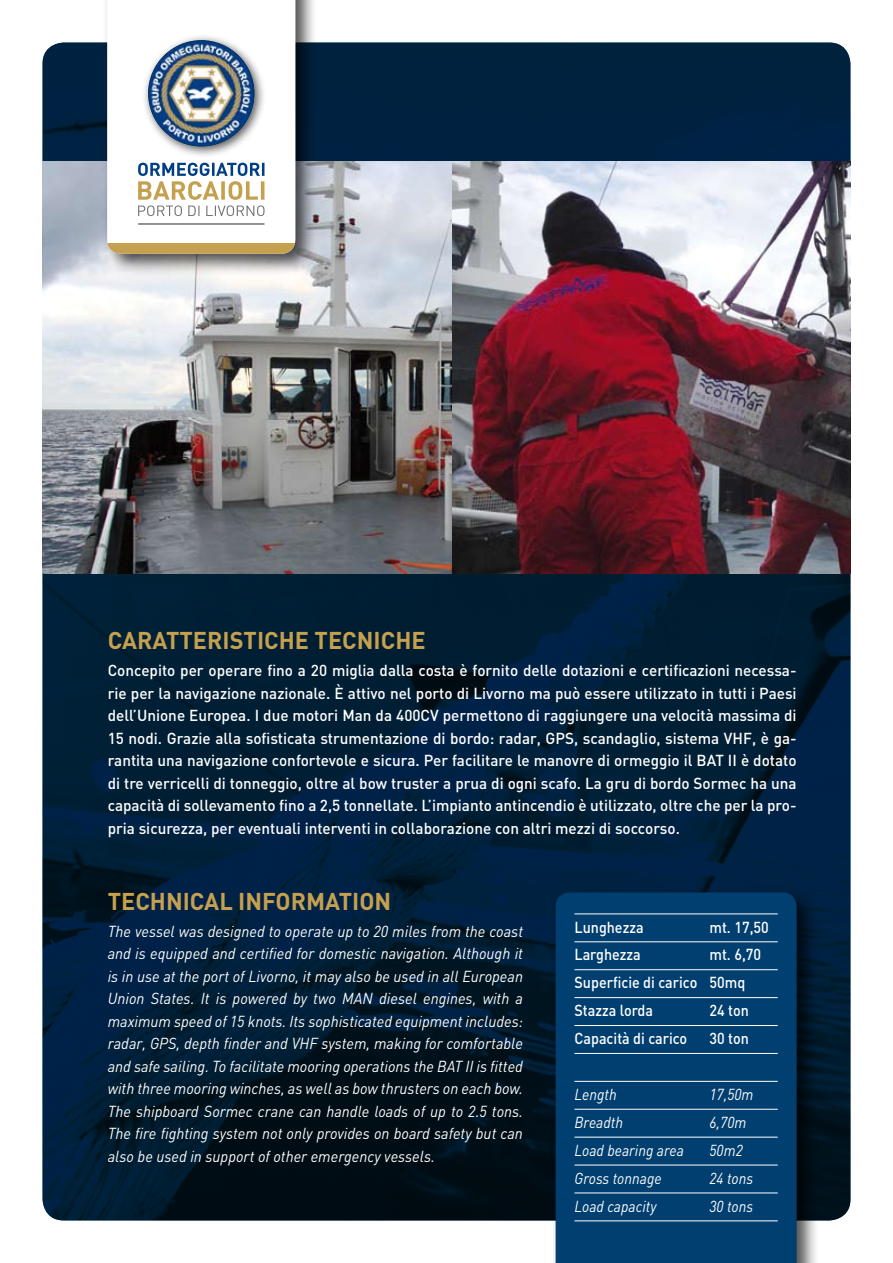
<style>
.page{position:relative;width:893px;height:1263px;background:#fff}
.page>*{position:absolute;margin:0;border:0;box-sizing:border-box;transform-origin:0 0}
.t1{font:700 24px "DIN";color:#c5a04f}
.t2{font:500 15.75px/22.5px "DIN";color:#fff;text-align:justify}
.t3{font:italic 15.75px/22.5px "DIN";color:#fff;text-align:justify;scale:.95 1}
.t4{font:500 15.75px/27.9px "DIN";color:#fff;scale:.91 1}
.t5{font:italic 15.75px "DIN";color:#fff;scale:.91 1}
</style>
<div class="page">
<img style="left:43px;top:43px;width:807px;height:1177px">
<img style="left:43px;top:161px;width:807px;height:413px">
<div style="left:549px;top:886px;width:270px;height:377px;background:#000;opacity:.7"></div>
<div style="left:556px;top:892px;width:241px;height:371px;background:#003f70"></div>
<hr style="left:574px;top:913px;width:204px;height:1px;background:#fff">
<hr style="left:574px;top:941px;width:204px;height:1px;background:#fff">
<hr style="left:574px;top:969px;width:204px;height:1px;background:#fff">
<hr style="left:574px;top:997px;width:204px;height:1px;background:#fff">
<hr style="left:574px;top:1025px;width:204px;height:1px;background:#fff">
<hr style="left:574px;top:1053px;width:204px;height:1px;background:#fff">
<hr style="left:574px;top:1081px;width:204px;height:1px;background:#fff">
<hr style="left:574px;top:1109px;width:204px;height:1px;background:#fff">
<hr style="left:574px;top:1137px;width:204px;height:1px;background:#fff">
<hr style="left:574px;top:1165px;width:204px;height:1px;background:#fff">
<hr style="left:574px;top:1192px;width:204px;height:1px;background:#fff">
<hr style="left:574px;top:1220px;width:204px;height:1px;background:#fff">
<div style="left:101px;top:0;width:216px;height:276px;background:#000;opacity:.7"></div>
<svg style="left:107px;top:0;width:188px;height:243px"></svg>
<div style="left:107px;top:243px;width:188px;height:11px;background:#c5a04f"></div>
<div style="left:142px;top:34px;width:124px;height:124px;background:#000;opacity:.65"></div>
<img style="left:148px;top:40px;width:106px;height:106px;border-radius:53px">
<svg style="left:138px;top:163px;width:126px;height:53px"></svg>
<hr style="left:138px;top:223px;width:126px;height:2px;background:#707173">
<h1 class="t1" style="left:108px;top:625px;width:319px">CARATTERISTICHE TECNICHE</h1>
<p class="t2" style="left:108px;top:659px;width:690px">Concepito per operare fino a 20 miglia dalla costa è fornito delle dotazioni e certificazioni necessa&shy;rie per la navigazione nazionale. È attivo nel porto di Livorno ma può essere utilizzato in tutti i Paesi dell’Unione Europea. I due motori Man da 400CV permettono di raggiungere una velocità massima di 15 nodi. Grazie alla sofisticata strumentazione di bordo: radar, GPS, scandaglio, sistema VHF, è ga&shy;rantita una navigazione confortevole e sicura. Per facilitare le manovre di ormeggio il BAT II è dotato di tre verricelli di tonneggio, oltre al bow truster a prua di ogni scafo. La gru di bordo Sormec ha una capacità di sollevamento fino a 2,5 tonnellate. L’impianto antincendio è utilizzato, oltre che per la pro&shy;pria sicurezza, per eventuali interventi in collaborazione con altri mezzi di soccorso.</p>
<h1 class="t1" style="left:108px;top:885px;width:285px">TECHNICAL INFORMATION</h1>
<p class="t3" style="left:108px;top:919px;width:439px">The vessel was designed to operate up to 20 miles from the coast and is equipped and certified for domestic navigation. Although it is in use at the port of Livorno, it may also be used in all European Union States. It is powered by two MAN diesel engines, with a maximum speed of 15 knots. Its sophisticated equipment includes: radar, GPS, depth finder and VHF system, making for comfortable and safe sailing. To facilitate mooring operations the BAT II is fitted with three mooring winches, as well as bow thrusters on each bow.<br>The shipboard Sormec crane can handle loads of up to 2.5 tons.<br>The fire fighting system not only provides on board safety but can also be used in support of other emergency vessels.</p>
<p class="t4" style="left:574px;top:912px;width:78px">Lunghezza</p>
<p class="t4" style="left:709px;top:912px;width:67px">mt. 17,50</p>
<p class="t4" style="left:574px;top:940px;width:74px">Larghezza</p>
<p class="t4" style="left:574px;top:940px;width:207px;text-indent:135px">mt. 6,70<br>Superficie di carico 50mq<br>Stazza lorda</p>
<p class="t4" style="left:709px;top:996px;width:45px">24 ton</p>
<p class="t4" style="left:574px;top:1024px;width:126px">Capacità di carico</p>
<p class="t4" style="left:709px;top:1024px;width:45px">30 ton</p>
<p class="t5" style="left:574px;top:1084px;width:48px">Length</p>
<p class="t5" style="left:709px;top:1084px;width:50px">17,50m</p>
<p class="t5" style="left:574px;top:1112px;width:55px">Breadth</p>
<p class="t5" style="left:709px;top:1112px;width:42px">6,70m</p>
<p class="t5" style="left:574px;top:1140px;width:122px">Load bearing area</p>
<p class="t5" style="left:709px;top:1140px;width:38px">50m2</p>
<p class="t5" style="left:574px;top:1168px;width:97px">Gross tonnage</p>
<p class="t5" style="left:709px;top:1168px;width:50px">24 tons</p>
<p class="t5" style="left:574px;top:1196px;width:92px">Load capacity</p>
<p class="t5" style="left:709px;top:1196px;width:50px">30 tons</p>
</div>
